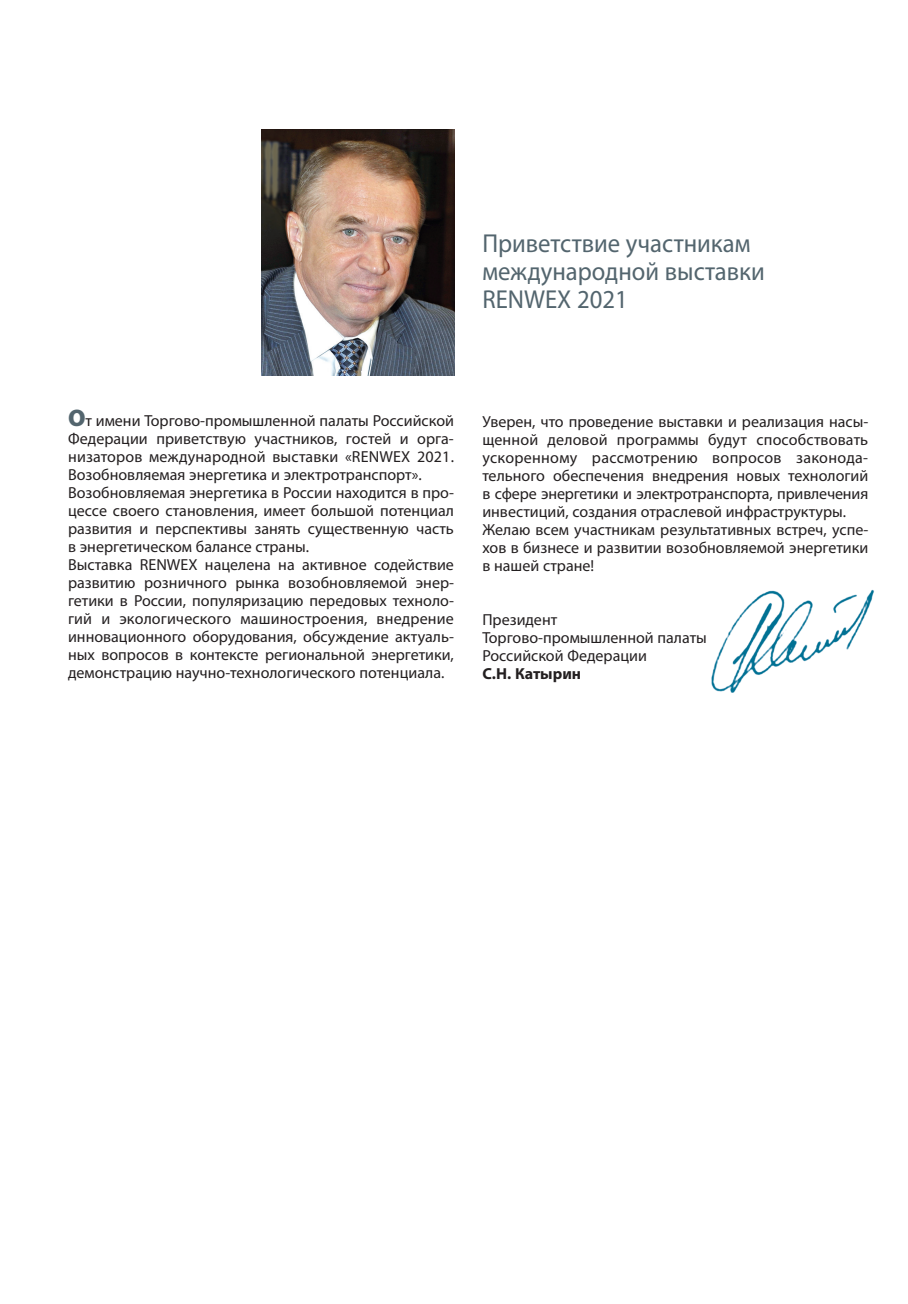
<style>
.page{position:relative;width:908px;height:1304px;background:#fff}
.page>*{position:absolute;margin:0;border:0;box-sizing:border-box;transform-origin:0 0}
.t1{font:26px/28px "Myriad Pro";color:#53656e;scale:.95 1}
.t2{font:16px/18px "Myriad Pro";color:#231f20}
.t3{font:700 16px "Myriad Pro";color:#231f20}
.s1{font-weight:900;font-size:24px;color:#53656e}
</style>
<div class="page">
<img style="left:711px;top:589px;width:163px;height:104px">
<img style="left:261px;top:130px;width:193px;height:246px">
<h1 class="t1" style="left:482px;top:228px;width:298px">Приветствие участникам международной выставки<br>RENWEX 2021</h1>
<p class="t2" style="left:68px;top:411px;width:387px"><span class="s1">О</span>т имени Торгово-промышленной палаты Российской Федерации приветствую участников, гостей и орга&shy;низаторов международной выставки «RENWEX 2021.<br>Возобновляемая энергетика и электротранспорт».<br>Возобновляемая энергетика в России находится в про&shy;цессе своего становления, имеет большой потенциал развития и перспективы занять существенную часть в энергетическом балансе страны.<br>Выставка RENWEX нацелена на активное содействие развитию розничного рынка возобновляемой энер&shy;гетики в России, популяризацию передовых техноло&shy;гий и экологического машиностроения, внедрение инновационного оборудования, обсуждение актуаль&shy;ных вопросов в контексте региональной энергетики, демонстрацию научно-технологического потенциала.</p>
<p class="t2" style="left:482px;top:412px;width:387px">Уверен, что проведение выставки и реализация насы&shy;щенной деловой программы будут способствовать ускоренному рассмотрению вопросов законода&shy;тельного обеспечения внедрения новых технологий в сфере энергетики и электротранспорта, привлечения инвестиций, создания отраслевой инфраструктуры.<br>Желаю всем участникам результативных встреч, успе&shy;хов в бизнесе и развитии возобновляемой энергетики в нашей стране!</p>
<p class="t2" style="left:482px;top:610px;width:226px">Президент<br>Торгово-промышленной палаты<br>Российской Федерации</p>
<p class="t3" style="left:482px;top:663px;width:100px">С.Н. Катырин</p>
</div>
